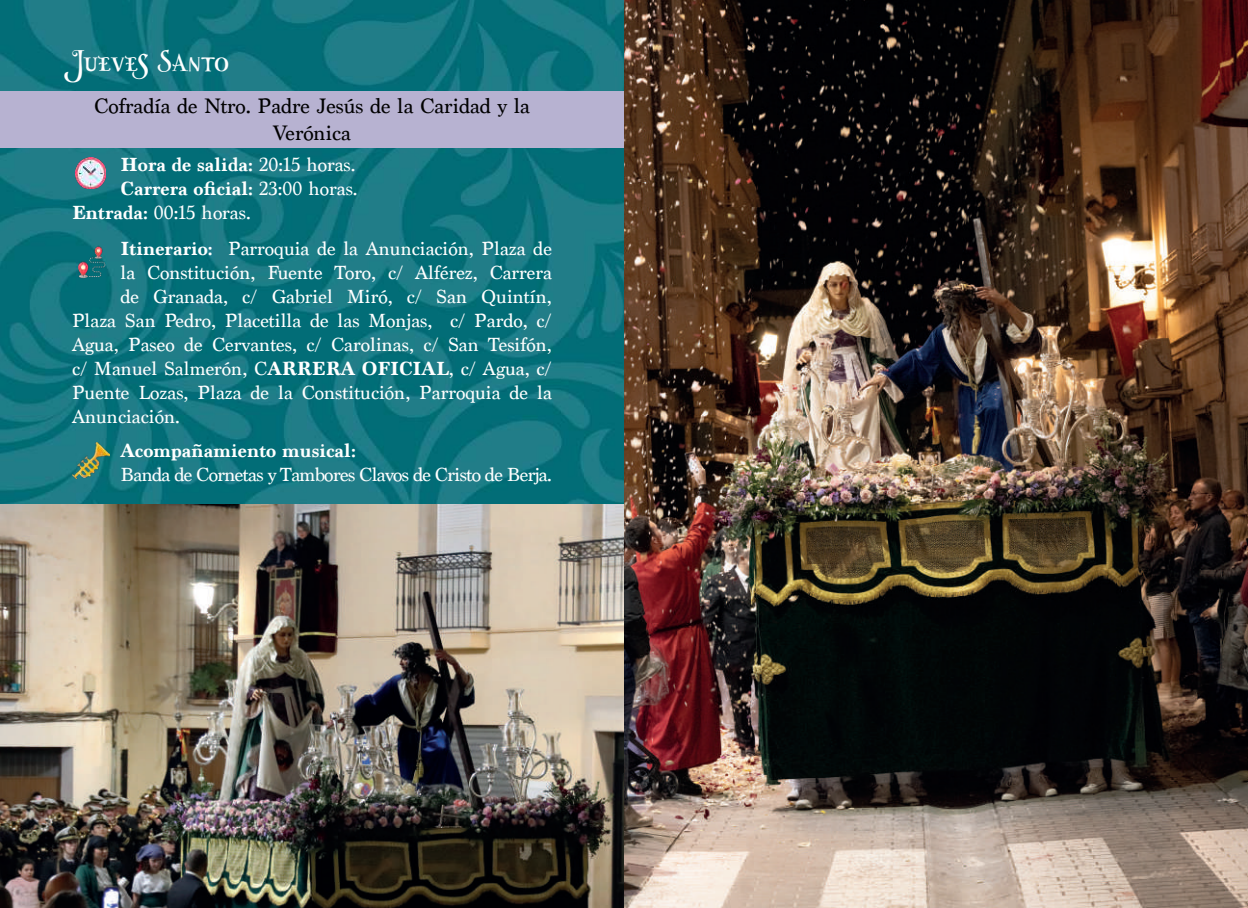
<style>
.page{position:relative;width:1248px;height:908px;background:#fff}
.page>*{position:absolute;margin:0;border:0;box-sizing:border-box;transform-origin:0 0}
.t1{font:34px "Misteri Caps";color:#fff}
.t2{font:22px/26.4px "Marion";color:#000;text-align:center}
.t3{font:20px "Marion";color:#fff}
.t4{font:700 20px "Marion";color:#fff}
.t5{font:20px "Marion";letter-spacing:-.03em;color:#fff}
.s1{font-weight:400}
.s2{font-weight:700}
</style>
<div class="page">
<img style="left:0;top:0;width:624px;height:504px">
<div style="left:0;top:91px;width:624px;height:57px;background:#b7b2d1"></div>
<img style="left:0;top:504px;width:624px;height:403px">
<img style="left:624px;top:0;width:623px;height:907px">
<img style="left:74px;top:244px;width:34px;height:35px">
<img style="left:76px;top:157px;width:30px;height:32px">
<img style="left:72px;top:442px;width:37px;height:36px">
<h1 class="t1" style="left:72px;top:40px;width:159px">Jueves Santo</h1>
<p class="t2" style="left:94px;top:93px;width:437px">Cofradía de Ntro. Padre Jesús de la Caridad y la<br>Verónica</p>
<p class="t4" style="left:120px;top:152px;width:236px">Hora de salida: <span class="s1">20:15 horas.</span></p>
<p class="t4" style="left:120px;top:176px;width:238px">Carrera oficial: <span class="s1">23:00 horas.</span></p>
<p class="t3" style="left:72px;top:200px;width:180px"><span class="s2">Entrada:</span> 00:15 horas.</p>
<p class="t3" style="left:120px;top:236px;width:433px"><span class="s2">Itinerario:</span> Parroquia de la Anunciación, Plaza de</p>
<p class="t3" style="left:120px;top:260px;width:433px">la Constitución, Fuente Toro, c/ Alférez, Carrera</p>
<p class="t3" style="left:120px;top:284px;width:433px">de Granada, c/ Gabriel Miró, c/ San Quintín,</p>
<p class="t3" style="left:72px;top:308px;width:481px">Plaza San Pedro, Placetilla de las Monjas, c/ Pardo, c/</p>
<p class="t3" style="left:72px;top:332px;width:481px">Agua, Paseo de Cervantes, c/ Carolinas, c/ San Tesifón,</p>
<p class="t3" style="left:72px;top:356px;width:481px">c/ Manuel Salmerón, C<span class="s2">ARRERA OFICIAL</span>, c/ Agua, c/</p>
<p class="t3" style="left:72px;top:380px;width:481px">Puente Lozas, Plaza de la Constitución, Parroquia de la</p>
<p class="t3" style="left:72px;top:404px;width:109px">Anunciación.</p>
<p class="t4" style="left:120px;top:438px;width:237px">Acompañamiento musical:</p>
<p class="t5" style="left:120px;top:462px;width:433px">Banda de Cornetas y Tambores Clavos de Cristo de Berja.</p>
</div>
